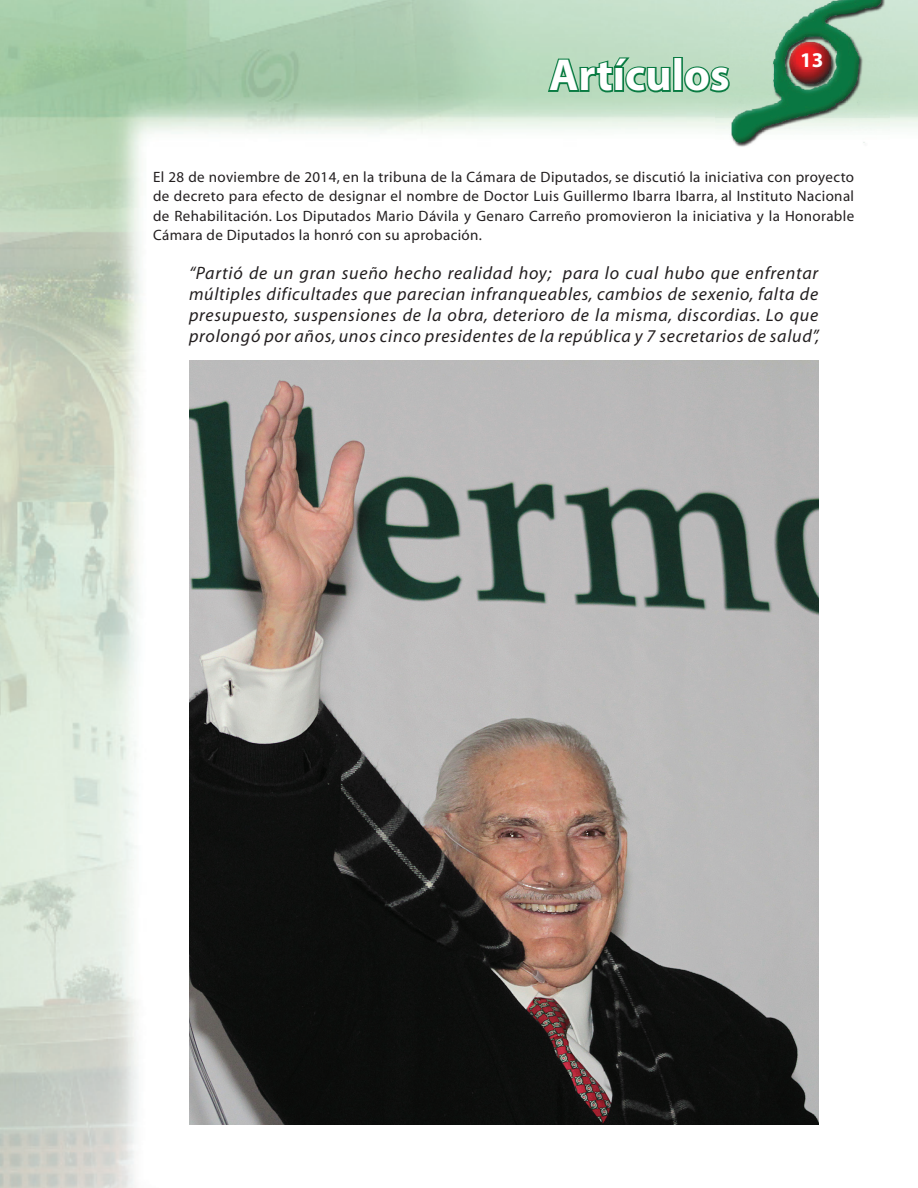
<style>
.page{position:relative;width:918px;height:1188px;background:#fff}
.page>*{position:absolute;margin:0;border:0;box-sizing:border-box;transform-origin:0 0}
.t1{font:700 45px "Myriad";color:#fff}
.t2{font:700 21px "Myriad";color:#fff}
.t3{font:italic 18px/21px "Myriad";letter-spacing:.04em;color:#231f20;text-align:justify}
.t4{font:15px/19.5px "Myriad";letter-spacing:.025em;color:#231f20;text-align:justify}
</style>
<div class="page">
<img style="left:0;top:0;width:918px;height:1188px">
<img style="left:716px;top:0;width:174px;height:154px">
<svg style="left:546px;top:55px;width:126px;height:39px;background:#79b891"></svg>
<div style="left:673px;top:57px;width:10px;height:35px;border:3px solid #097b42"></div>
<svg style="left:683px;top:65px;width:48px;height:29px"></svg>
<img style="left:189px;top:361px;width:629px;height:763px">
<h1 class="t1" style="left:549px;top:52px;width:182px">Artículos</h1>
<h2 class="t2" style="left:800px;top:49px;width:25px">13</h2>
<p class="t4" style="left:153px;top:168px;width:703px">El 28 de noviembre de 2014, en la tribuna de la Cámara de Diputados, se discutió la iniciativa con proyecto de decreto para efecto de designar el nombre de Doctor Luis Guillermo Ibarra Ibarra, al Instituto Nacional de Rehabilitación. Los Diputados Mario Dávila y Genaro Carreño promovieron la iniciativa y la Honorable Cámara de Diputados la honró con su aprobación.</p>
<p class="t3" style="left:189px;top:263px;width:632px">“Partió de un gran sueño hecho realidad hoy; para lo cual hubo que enfrentar múltiples dificultades que parecian infranqueables, cambios de sexenio, falta de presupuesto, suspensiones de la obra, deterioro de la misma, discordias. Lo que prolongó por años, unos cinco presidentes de la república y 7 secretarios de salud”,</p>
</div>
